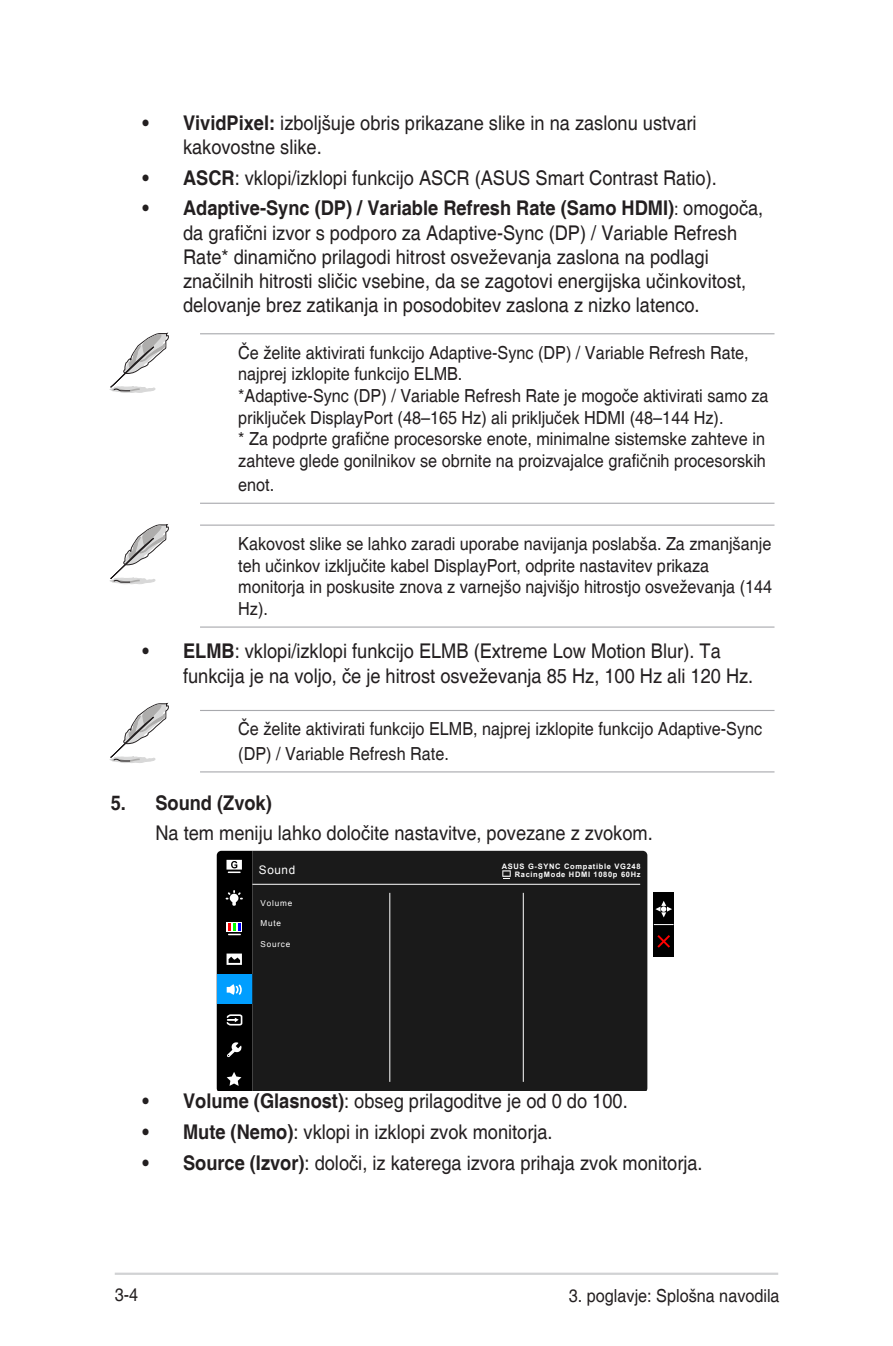
<style>
.page{position:relative;width:893px;height:1346px;background:#fff}
.page>*{position:absolute;margin:0;border:0;box-sizing:border-box;transform-origin:0 0}
.Bulleted_Text{font:20.25px/24.3px "Helvetica";color:#231f20;scale:.9 1}
.List{font:20.25px "Helvetica";color:#231f20;scale:.9 1}
.List-2{font:700 20.25px "Helvetica";color:#231f20;scale:.9 1}
.Message_List{font:18px/21.6px "Helvetica";color:#231f20;scale:.9 1}
.Footer_Text-Left{font:18px "Helvetica";color:#231f20;scale:.9 1}
.Page_No__Left{font:18px "Helvetica";color:#231f20;scale:.9 1}
.t1{font:11.7px "Arial";letter-spacing:.05em;color:#fff}
.t2{font:8.1px "Arial";letter-spacing:.1em;color:#fff}
.t3{font:700 7.42px/8.8px "Arial";letter-spacing:.09em;color:#fff;text-align:right}
.s1{font-weight:700}
.s2{font-size:18px}
</style>
<div class="page">
<hr style="left:115px;top:1272px;width:663px;height:3px;background:#d1d2d4">
<hr style="left:200px;top:333px;width:574px;height:1px;background:#a8a9ad">
<hr style="left:200px;top:503px;width:574px;height:1px;background:#a8a9ad">
<hr style="left:200px;top:524px;width:574px;height:2px;background:#a8a9ad">
<hr style="left:200px;top:626px;width:574px;height:2px;background:#a8a9ad">
<hr style="left:200px;top:710px;width:574px;height:1px;background:#a8a9ad">
<hr style="left:200px;top:771px;width:574px;height:1px;background:#a8a9ad">
<svg style="left:109px;top:332px;width:60px;height:61px"></svg>
<svg style="left:110px;top:524px;width:59px;height:61px"></svg>
<svg style="left:109px;top:703px;width:60px;height:60px"></svg>
<div style="left:252px;top:851px;width:395px;height:240px;background:#1a1a1a"></div>
<hr style="left:252px;top:884px;width:388px;height:1px;background:#fff">
<hr style="left:389px;top:893px;width:1px;height:189px;background:#fff">
<hr style="left:523px;top:893px;width:1px;height:189px;background:#fff">
<div style="left:654px;top:892px;width:20px;height:65px;background:#000"></div>
<svg style="left:654px;top:924px;width:19px;height:1px"></svg>
<svg style="left:655px;top:901px;width:17px;height:16px"></svg>
<svg style="left:657px;top:935px;width:13px;height:13px"></svg>
<svg style="left:217px;top:851px;width:35px;height:240px;background:#192b36"></svg>
<svg style="left:502px;top:870px;width:9px;height:7px"></svg>
<svg style="left:503px;top:871px;width:7px;height:8px"></svg>
<p class="Bulleted_Text" style="left:183px;top:111px;width:572px;text-indent:-40px"><span class="s1">• VividPixel:</span> izboljšuje obris prikazane slike in na zaslonu ustvari kakovostne slike.</p>
<p class="Bulleted_Text" style="left:143px;top:166px;width:640px"><span class="s1">• ASCR</span>: vklopi/izklopi funkcijo ASCR (ASUS Smart Contrast Ratio).</p>
<p class="Bulleted_Text" style="left:183px;top:197px;width:646px;text-indent:-40px"><span class="s1">• Adaptive-Sync (DP) / Variable Refresh Rate (Samo HDMI)</span><span class="s2">:</span> omogoča, da grafični izvor s podporo za Adaptive-Sync (DP) / Variable Refresh Rate* dinamično prilagodi hitrost osveževanja zaslona na podlagi značilnih hitrosti sličic vsebine, da se zagotovi energijska učinkovitost, delovanje brez zatikanja in posodobitev zaslona z nizko latenco.</p>
<p class="Message_List" style="left:238px;top:342px;width:591px">Če želite aktivirati funkcijo Adaptive-Sync (DP) / Variable Refresh Rate, najprej izklopite funkcijo ELMB.<br>*Adaptive-Sync (DP) / Variable Refresh Rate je mogoče aktivirati samo za priključek DisplayPort (48–165 Hz) ali priključek HDMI (48–144 Hz).<br>* Za podprte grafične procesorske enote, minimalne sistemske zahteve in zahteve glede gonilnikov se obrnite na proizvajalce grafičnih procesorskih</p>
<p class="Message_List" style="left:238px;top:475px;width:42px">enot.</p>
<p class="Message_List" style="left:238px;top:534px;width:595px">Kakovost slike se lahko zaradi uporabe navijanja poslabša. Za zmanjšanje teh učinkov izključite kabel DisplayPort, odprite nastavitev prikaza monitorja in poskusite znova z varnejšo najvišjo hitrostjo osveževanja (144<br>Hz).</p>
<p class="Bulleted_Text" style="left:183px;top:640px;width:635px;text-indent:-40px"><span class="s1">• ELMB</span>: vklopi/izklopi funkcijo ELMB (Extreme Low Motion Blur). Ta funkcija je na voljo, če je hitrost osveževanja 85 Hz, 100 Hz ali 120 Hz.</p>
<p class="Message_List" style="left:238px;top:718px;width:584px;line-height:24.3px">Če želite aktivirati funkcijo ELMB, najprej izklopite funkcijo Adaptive-Sync (DP) / Variable Refresh Rate.</p>
<p class="List-2" style="left:111px;top:790px;width:181px">5. Sound (Zvok)</p>
<p class="List" style="left:155px;top:821px;width:554px">Na tem meniju lahko določite nastavitve, povezane z zvokom.</p>
<p class="t1" style="left:259px;top:862px;width:38px">Sound</p>
<p class="t3" style="left:502px;top:862px;width:140px">ASUS G-SYNC Compatible VG248<br>RacingMode HDMI 1080p 60Hz</p>
<p class="t2" style="left:260px;top:897px;width:33px">Volume</p>
<p class="t2" style="left:260px;top:918px;width:22px">Mute</p>
<p class="t2" style="left:260px;top:938px;width:31px">Source</p>
<p class="Bulleted_Text" style="left:143px;top:1089px;width:541px"><span class="s1">• Volume (Glasnost)</span>: obseg prilagoditve je od 0 do 100.</p>
<p class="Bulleted_Text" style="left:143px;top:1120px;width:457px"><span class="s1">• Mute (Nemo)</span>: vklopi in izklopi zvok monitorja.</p>
<p class="Bulleted_Text" style="left:143px;top:1151px;width:624px"><span class="s1">• Source (Izvor)</span>: določi, iz katerega izvora prihaja zvok monitorja.</p>
<p class="Page_No__Left" style="left:115px;top:1284px;width:28px">3-4</p>
<p class="Footer_Text-Left" style="left:569px;top:1285px;width:236px">3. poglavje: Splošna navodila</p>
</div>
